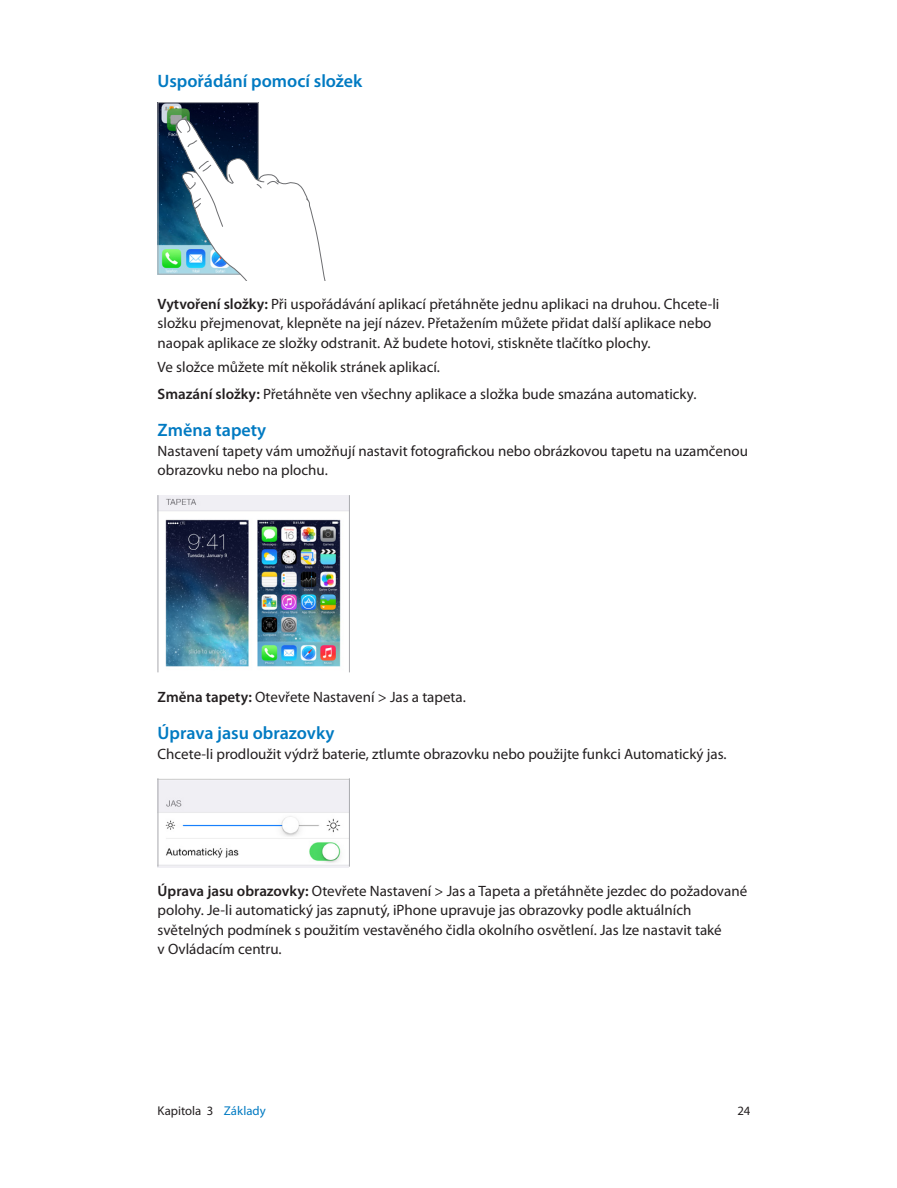
<style>
.page{position:relative;width:897px;height:1188px;background:#fff}
.page>*{position:absolute;margin:0;border:0;box-sizing:border-box;transform-origin:0 0}
.t1{font:600 18px "Myriad Pro";color:#007ac2}
.t2{font:15px/19.5px "Myriad Pro";color:#231f20}
.t3{font:12.75px "Myriad Pro";color:#231f20}
.s1{font-weight:600}
.s2{color:#007ac2}
</style>
<div class="page">
<img style="left:160px;top:104px;width:96px;height:169px">
<div style="left:158px;top:102px;width:100px;height:173px;border:1px solid #a8a9ad"></div>
<svg style="left:175px;top:119px;width:151px;height:161px"></svg>
<img style="left:158px;top:495px;width:191px;height:178px">
<hr style="left:349px;top:495px;width:1px;height:177px;background:#a8a9ad">
<hr style="left:158px;top:495px;width:1px;height:177px;background:#a8a9ad">
<img style="left:159px;top:778px;width:190px;height:89px">
<hr style="left:349px;top:778px;width:1px;height:89px;background:#a8a9ad">
<hr style="left:158px;top:778px;width:1px;height:89px;background:#a8a9ad">
<p class="t1" style="left:158px;top:70px;width:206px">Uspořádání pomocí složek</p>
<p class="t2" style="left:158px;top:294px;width:563px"><span class="s1">Vytvoření složky:</span> Při uspořádávání aplikací přetáhněte jednu aplikaci na druhou. Chcete-li složku přejmenovat, klepněte na její název. Přetažením můžete přidat další aplikace nebo naopak aplikace ze složky odstranit. Až budete hotovi, stiskněte tlačítko plochy.</p>
<p class="t2" style="left:158px;top:353px;width:540px;line-height:27px">Ve složce můžete mít několik stránek aplikací.<br><span class="s1">Smazání složky:</span> Přetáhněte ven všechny aplikace a složka bude smazána automaticky.</p>
<p class="t1" style="left:158px;top:419px;width:110px">Změna tapety</p>
<p class="t2" style="left:158px;top:441px;width:591px">Nastavení tapety vám umožňují nastavit fotografickou nebo obrázkovou tapetu na uzamčenou obrazovku nebo na plochu.</p>
<p class="t2" style="left:158px;top:687px;width:310px"><span class="s1">Změna tapety:</span> Otevřete Nastavení &gt; Jas a tapeta.</p>
<p class="t1" style="left:158px;top:722px;width:178px">Úprava jasu obrazovky</p>
<p class="t2" style="left:158px;top:744px;width:570px">Chcete-li prodloužit výdrž baterie, ztlumte obrazovku nebo použijte funkci Automatický jas.</p>
<p class="t2" style="left:158px;top:881px;width:591px"><span class="s1">Úprava jasu obrazovky:</span> Otevřete Nastavení &gt; Jas a Tapeta a přetáhněte jezdec do požadované polohy. Je‑li automatický jas zapnutý, iPhone upravuje jas obrazovky podle aktuálních světelných podmínek s použitím vestavěného čidla okolního osvětlení. Jas lze nastavit také<br>v Ovládacím centru.</p>
<p class="t3" style="left:157px;top:1102px;width:110px">Kapitola 3 <span class="s2">Základy</span></p>
<p class="t3" style="left:737px;top:1102px;width:15px">24</p>
</div>
